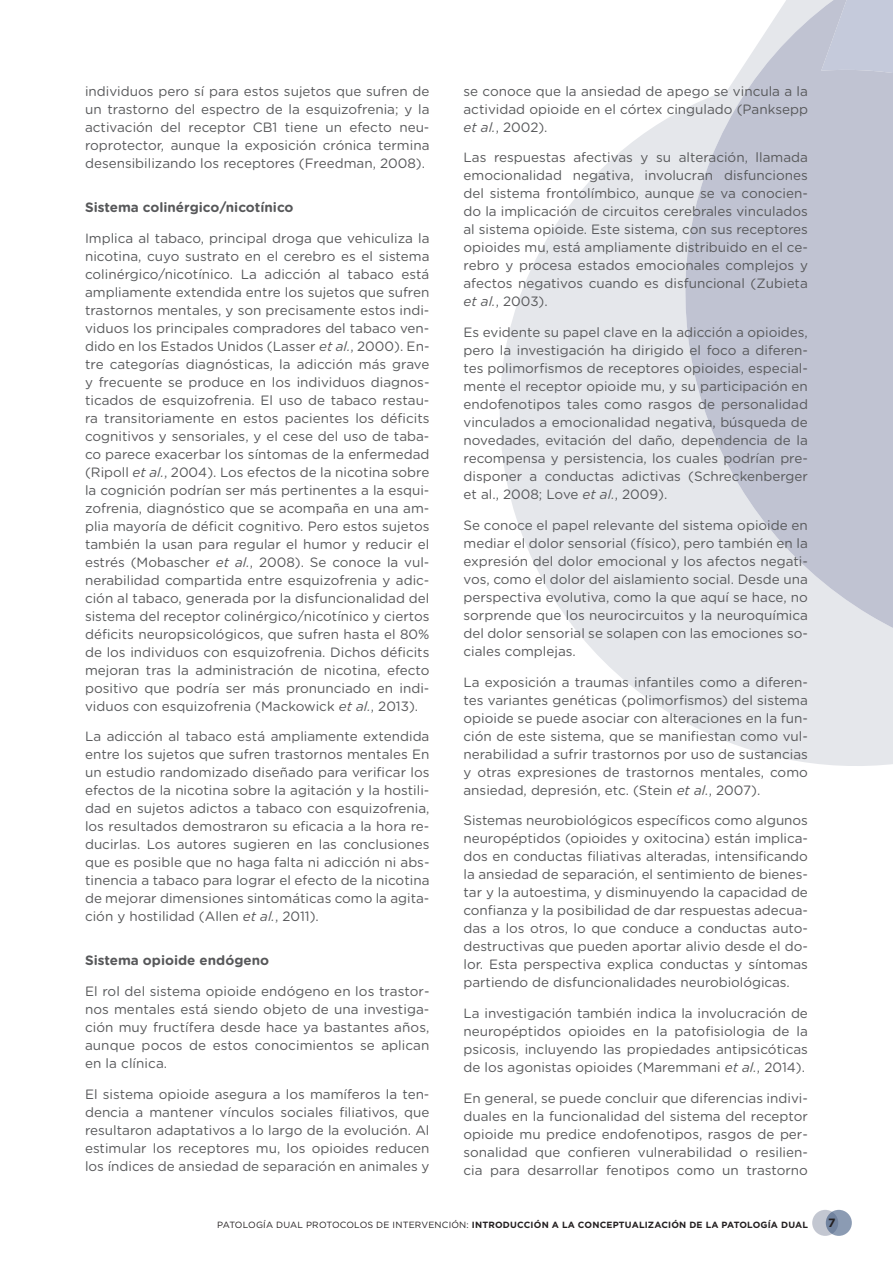
<style>
.page{position:relative;width:893px;height:1263px;background:#fff}
.page>*{position:absolute;margin:0;border:0;box-sizing:border-box;transform-origin:0 0}
.t1{font:13.5px/18px "Gotham Rounded";color:#57585a;text-align:justify}
.t2{font:700 13.5px "Gotham Rounded";color:#57585a}
.t3{font:700 12px "Gotham";color:#231f20}
.t4{font:700 9px "Gotham";letter-spacing:.02em;color:#231f20}
.s1{font-style:italic}
.s2{font-weight:400}
</style>
<div class="page">
<svg style="left:812px;top:1210px;width:26px;height:26px"></svg>
<svg style="left:826px;top:1210px;width:26px;height:26px"></svg>
<svg style="left:500px;top:142px;width:393px;height:624px;fill:#e5e7eb"></svg>
<svg style="left:633px;top:0;width:260px;height:675px;fill:#c0c3d2"></svg>
<p class="t1" style="left:85px;top:81px;width:346px">individuos pero sí para estos sujetos que sufren de un trastorno del espectro de la esquizofrenia; y la activación del receptor CB1 tiene un efecto neu&shy;roprotector, aunque la exposición crónica termina desensibilizando los receptores (Freedman, 2008).</p>
<p class="t2" style="left:85px;top:197px;width:210px">Sistema colinérgico/nicotínico</p>
<p class="t1" style="left:85px;top:228px;width:346px">Implica al tabaco, principal droga que vehiculiza la nicotina, cuyo sustrato en el cerebro es el sistema colinérgico/nicotínico. La adicción al tabaco está ampliamente extendida entre los sujetos que sufren trastornos mentales, y son precisamente estos indi&shy;viduos los principales compradores del tabaco ven&shy;dido en los Estados Unidos (Lasser <span class="s1">et al.</span>, 2000). En&shy;tre categorías diagnósticas, la adicción más grave y frecuente se produce en los individuos diagnos&shy;ticados de esquizofrenia. El uso de tabaco restau&shy;ra transitoriamente en estos pacientes los déficits cognitivos y sensoriales, y el cese del uso de taba&shy;co parece exacerbar los síntomas de la enfermedad (Ripoll <span class="s1">et al.</span>, 2004). Los efectos de la nicotina sobre la cognición podrían ser más pertinentes a la esqui&shy;zofrenia, diagnóstico que se acompaña en una am&shy;plia mayoría de déficit cognitivo. Pero estos sujetos también la usan para regular el humor y reducir el estrés (Mobascher <span class="s1">et al.</span>, 2008). Se conoce la vul&shy;nerabilidad compartida entre esquizofrenia y adic&shy;ción al tabaco, generada por la disfuncionalidad del sistema del receptor colinérgico/nicotínico y ciertos déficits neuropsicológicos, que sufren hasta el 80% de los individuos con esquizofrenia. Dichos déficits mejoran tras la administración de nicotina, efecto positivo que podría ser más pronunciado en indi&shy;viduos con esquizofrenia (Mackowick <span class="s1">et al.</span>, 2013).</p>
<p class="t1" style="left:85px;top:727px;width:346px">La adicción al tabaco está ampliamente extendida entre los sujetos que sufren trastornos mentales En un estudio randomizado diseñado para verificar los efectos de la nicotina sobre la agitación y la hostili&shy;dad en sujetos adictos a tabaco con esquizofrenia, los resultados demostraron su eficacia a la hora re&shy;ducirlas. Los autores sugieren en las conclusiones que es posible que no haga falta ni adicción ni abs&shy;tinencia a tabaco para lograr el efecto de la nicotina de mejorar dimensiones sintomáticas como la agita&shy;ción y hostilidad (Allen <span class="s1">et al.</span>, 2011).</p>
<p class="t2" style="left:85px;top:950px;width:186px">Sistema opioide endógeno</p>
<p class="t1" style="left:85px;top:981px;width:346px">El rol del sistema opioide endógeno en los trastor&shy;nos mentales está siendo objeto de una investiga&shy;ción muy fructífera desde hace ya bastantes años, aunque pocos de estos conocimientos se aplican en la clínica.</p>
<p class="t1" style="left:85px;top:1084px;width:346px">El sistema opioide asegura a los mamíferos la ten&shy;dencia a mantener vínculos sociales filiativos, que resultaron adaptativos a lo largo de la evolución. Al estimular los receptores mu, los opioides reducen los índices de ansiedad de separación en animales y</p>
<p class="t1" style="left:463px;top:81px;width:346px">se conoce que la ansiedad de apego se vincula a la actividad opioide en el córtex cingulado (Panksepp <span class="s1">et al.</span>, 2002).</p>
<p class="t1" style="left:463px;top:148px;width:346px">Las respuestas afectivas y su alteración, llamada emocionalidad negativa, involucran disfunciones del sistema frontolímbico, aunque se va conocien&shy;do la implicación de circuitos cerebrales vinculados al sistema opioide. Este sistema, con sus receptores opioides mu, está ampliamente distribuido en el ce&shy;rebro y procesa estados emocionales complejos y afectos negativos cuando es disfuncional (Zubieta <span class="s1">et al.</span>, 2003).</p>
<p class="t1" style="left:463px;top:323px;width:346px">Es evidente su papel clave en la adicción a opioides, pero la investigación ha dirigido el foco a diferen&shy;tes polimorfismos de receptores opioides, especial&shy;mente el receptor opioide mu, y su participación en endofenotipos tales como rasgos de personalidad vinculados a emocionalidad negativa, búsqueda de novedades, evitación del daño, dependencia de la recompensa y persistencia, los cuales podrían pre&shy;disponer a conductas adictivas (Schreckenberger et al., 2008; Love <span class="s1">et al.</span>, 2009).</p>
<p class="t1" style="left:463px;top:515px;width:346px">Se conoce el papel relevante del sistema opioide en mediar el dolor sensorial (físico), pero también en la expresión del dolor emocional y los afectos negati&shy;vos, como el dolor del aislamiento social. Desde una perspectiva evolutiva, como la que aquí se hace, no sorprende que los neurocircuitos y la neuroquímica del dolor sensorial se solapen con las emociones so&shy;ciales complejas.</p>
<p class="t1" style="left:463px;top:672px;width:346px">La exposición a traumas infantiles como a diferen&shy;tes variantes genéticas (polimorfismos) del sistema opioide se puede asociar con alteraciones en la fun&shy;ción de este sistema, que se manifiestan como vul&shy;nerabilidad a sufrir trastornos por uso de sustancias y otras expresiones de trastornos mentales, como ansiedad, depresión, etc. (Stein <span class="s1">et al.</span>, 2007).</p>
<p class="t1" style="left:463px;top:811px;width:346px">Sistemas neurobiológicos específicos como algunos neuropéptidos (opioides y oxitocina) están implica&shy;dos en conductas filiativas alteradas, intensificando la ansiedad de separación, el sentimiento de bienes&shy;tar y la autoestima, y disminuyendo la capacidad de confianza y la posibilidad de dar respuestas adecua&shy;das a los otros, lo que conduce a conductas auto&shy;destructivas que pueden aportar alivio desde el do&shy;lor. Esta perspectiva explica conductas y síntomas partiendo de disfuncionalidades neurobiológicas.</p>
<p class="t1" style="left:463px;top:1004px;width:346px">La investigación también indica la involucración de neuropéptidos opioides en la patofisiologia de la psicosis, incluyendo las propiedades antipsicóticas de los agonistas opioides (Maremmani <span class="s1">et al.</span>, 2014).</p>
<p class="t1" style="left:463px;top:1088px;width:346px">En general, se puede concluir que diferencias indivi&shy;duales en la funcionalidad del sistema del receptor opioide mu predice endofenotipos, rasgos de per&shy;sonalidad que confieren vulnerabilidad o resilien&shy;cia para desarrollar fenotipos como un trastorno</p>
<p class="t4" style="left:217px;top:1218px;width:592px"><span class="s2">PATOLOGÍA DUAL PROTOCOLOS DE INTERVENCIÓN:</span> INTRODUCCIÓN A LA CONCEPTUALIZACIÓN DE LA PATOLOGÍA DUAL</p>
<p class="t3" style="left:828px;top:1215px;width:9px">7</p>
</div>
